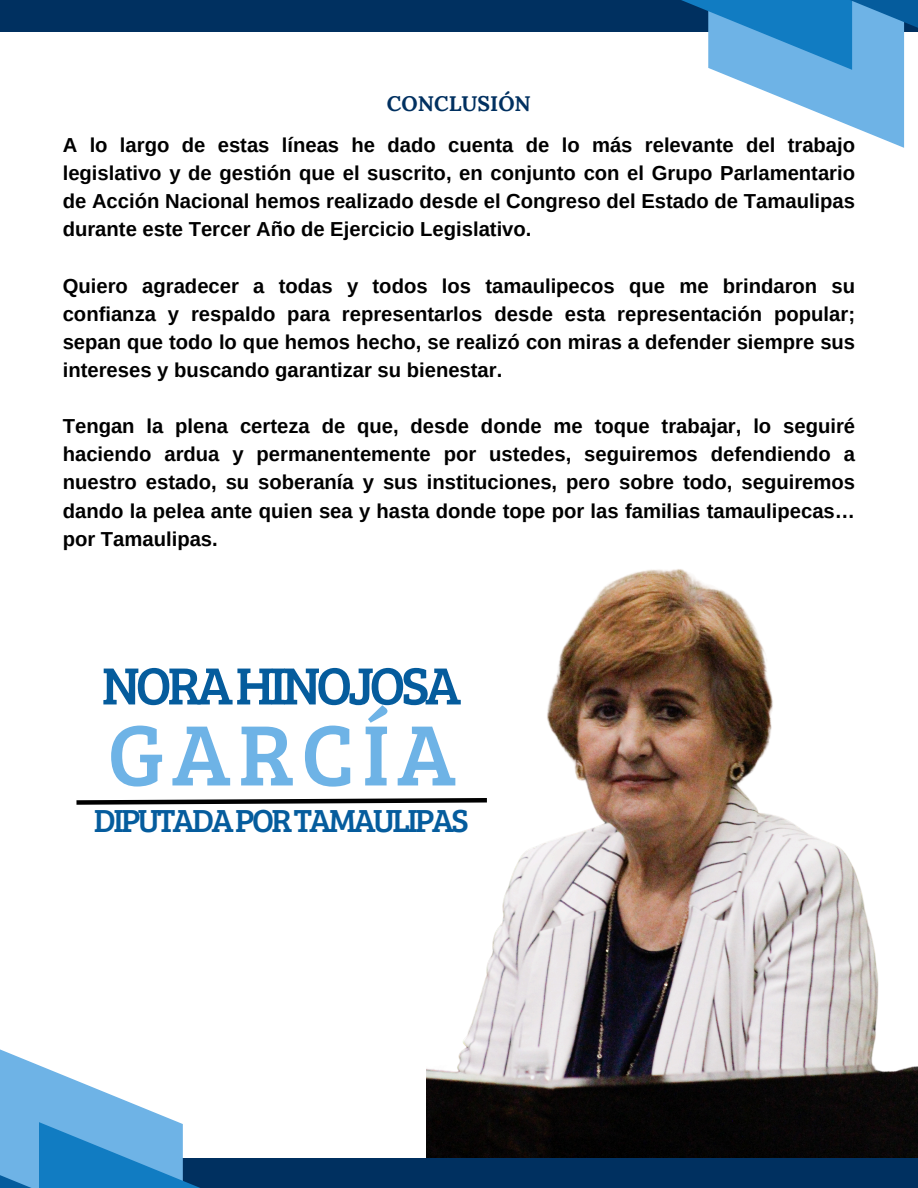
<style>
.page{position:relative;width:918px;height:1188px;background:#fff}
.page>*{position:absolute;margin:0;border:0;box-sizing:border-box;transform-origin:0 0}
.t1{font:88.5px "Bree Serif";letter-spacing:.085em;color:#6eb3e6}
.t2{font:54px "Bree Serif";letter-spacing:-.075em;color:#055c9d}
.t3{font:33px "Bree Serif";letter-spacing:-.075em;color:#055c9d}
.t4{font:700 21.15px "Lora";color:#003060}
.t5{font:700 20.25px/28.2px "Arimo";color:#000;text-align:justify}
</style>
<div class="page">
<div style="left:0;top:0;width:918px;height:31px;background:#003060"></div>
<svg style="left:563px;top:0;width:355px;height:148px"></svg>
<img style="left:427px;top:569px;width:491px;height:589px">
<div style="left:0;top:1158px;width:918px;height:30px;background:#003060"></div>
<svg style="left:0;top:1049px;width:200px;height:139px"></svg>
<svg style="left:76px;top:796px;width:415px;height:11px"></svg>
<p class="t4" style="left:387px;top:90px;width:145px">CONCLUSIÓN</p>
<p class="t5" style="left:63px;top:131px;width:794px">A lo largo de estas líneas he dado cuenta de lo más relevante del trabajo legislativo y de gestión que el suscrito, en conjunto con el Grupo Parlamentario de Acción Nacional hemos realizado desde el Congreso del Estado de Tamaulipas durante este Tercer Año de Ejercicio Legislativo.</p>
<p class="t5" style="left:63px;top:271px;width:794px">Quiero agradecer a todas y todos los tamaulipecos que me brindaron su confianza y respaldo para representarlos desde esta representación popular; sepan que todo lo que hemos hecho, se realizó con miras a defender siempre sus intereses y buscando garantizar su bienestar.</p>
<p class="t5" style="left:63px;top:412px;width:794px">Tengan la plena certeza de que, desde donde me toque trabajar, lo seguiré haciendo ardua y permanentemente por ustedes, seguiremos defendiendo a nuestro estado, su soberanía y sus instituciones, pero sobre todo, seguiremos dando la pelea ante quien sea y hasta donde tope por las familias tamaulipecas… por Tamaulipas.</p>
<p class="t2" style="left:102px;top:646px;width:361px">NORAHINOJOSA</p>
<h2 class="t1" style="left:108px;top:690px;width:350px">GARCÍA</h2>
<h1 class="t3" style="left:94px;top:796px;width:376px">DIPUTADAPORTAMAULIPAS</h1>
</div>
